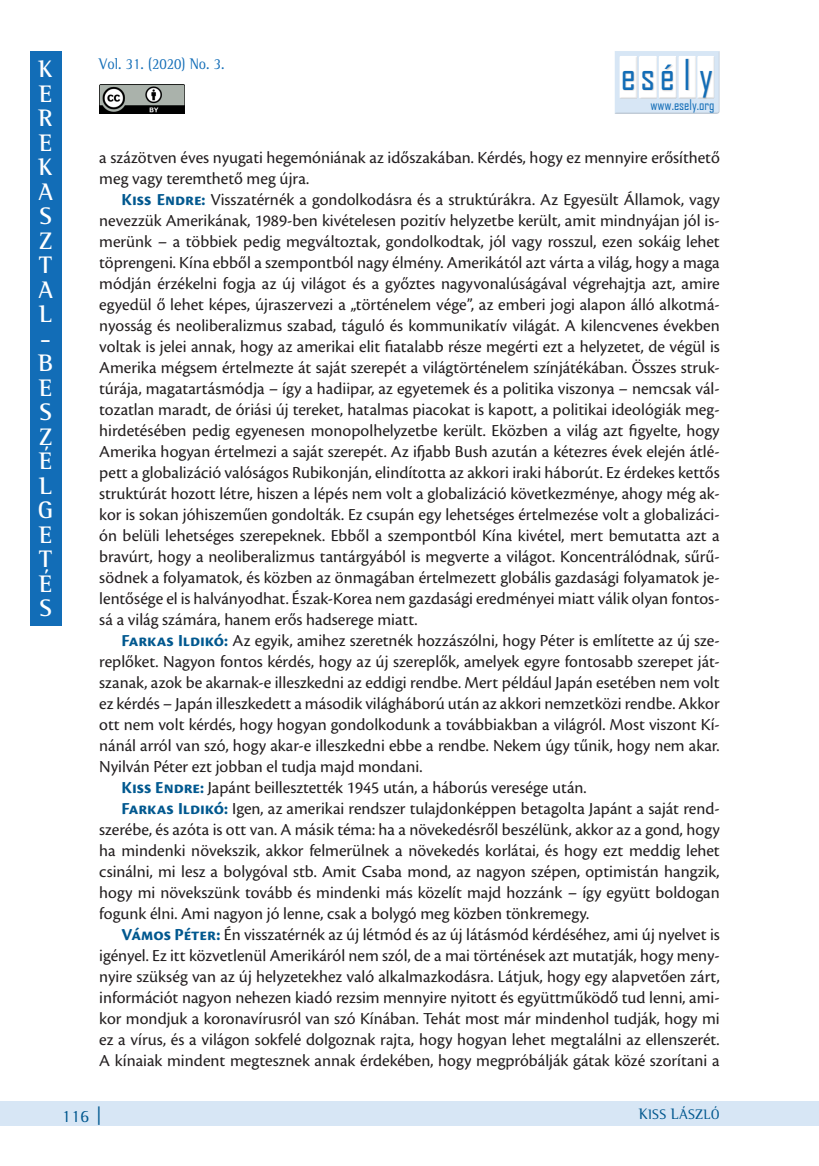
<style>
.page{position:relative;width:819px;height:1166px;background:#fff}
.page>*{position:absolute;margin:0;border:0;box-sizing:border-box;transform-origin:0 0}
.t1{font:40.6px "Agency FB";letter-spacing:.16em;color:#126db7}
.t2{font:700 24.5px/24.5px "Rotis Serif";color:#fff;text-align:justify}
.esély_főszöveg{font:17.5px/21px "Cronos Pro";color:#231f20;text-align:justify}
.t3{font:17.5px "Rotis Serif";color:#01588f}
.t4{font:15.75px "Rotis Serif";color:#126db7;scale:.9 1}
.t5{font:14.17px "Rotis Serif SC900";letter-spacing:.02em;color:#01588f}
.t6{font:14px "Agency FB";color:#126db7}
.s1{font-weight:700;color:#01588f}
.s2{font-size:21px}
.s3{font-size:15.75px}
</style>
<div class="page">
<div style="left:0;top:1101px;width:818px;height:25px;background:#d7e6f5"></div>
<img style="left:99px;top:84px;width:85px;height:30px">
<div style="left:612px;top:50px;width:109px;height:64px;background:#231f20;opacity:.45"></div>
<div style="left:618px;top:54px;width:21px;height:45px;background:#d9e7f5"></div>
<div style="left:618px;top:56px;width:21px;height:44px;background:#231f20;opacity:.45"></div>
<div style="left:638px;top:54px;width:21px;height:45px;background:#d9e7f5"></div>
<div style="left:638px;top:56px;width:21px;height:44px;background:#231f20;opacity:.45"></div>
<div style="left:656px;top:53px;width:23px;height:46px;background:#d7e6f5"></div>
<div style="left:656px;top:55px;width:23px;height:45px;background:#231f20;opacity:.45"></div>
<div style="left:678px;top:53px;width:21px;height:46px;background:#d7e6f5"></div>
<div style="left:678px;top:55px;width:21px;height:45px;background:#231f20;opacity:.45"></div>
<div style="left:696px;top:53px;width:21px;height:46px;background:#d7e6f5"></div>
<div style="left:696px;top:55px;width:21px;height:45px;background:#231f20;opacity:.45"></div>
<div style="left:622px;top:71px;width:13px;height:20px;background:#231f20;opacity:.21"></div>
<div style="left:642px;top:71px;width:12px;height:20px;background:#231f20;opacity:.21"></div>
<div style="left:662px;top:65px;width:12px;height:26px;background:#231f20;opacity:.21"></div>
<div style="left:685px;top:59px;width:5px;height:32px;background:#231f20;opacity:.21"></div>
<div style="left:699px;top:71px;width:14px;height:28px;background:#231f20;opacity:.21"></div>
<div style="left:30px;top:51px;width:32px;height:575px;background:#126db7"></div>
<h2 class="t2" style="left:38px;top:56px;width:17px">K E R E K A S Z T A L - B E S Z É L G E T É S</h2>
<p class="t4" style="left:99px;top:54px;width:141px">Vol. 31. (2020) No. 3.</p>
<h1 class="t1" style="left:620px;top:50px;width:94px">esély</h1>
<p class="t6" style="left:650px;top:96px;width:65px">www.esely.org</p>
<p class="esély_főszöveg" style="left:99px;top:147px;width:622px">a százötven éves nyugati hegemóniának az időszakában. Kérdés, hogy ez mennyire erősíthető meg vagy teremthető meg újra.</p>
<p class="esély_főszöveg" style="left:99px;top:189px;width:622px;text-indent:22px"><span class="s1">Kiss Endre:</span> Visszatérnék a gondolkodásra és a struktúrákra. Az Egyesült Államok, vagy nevezzük Amerikának, 1989-ben kivételesen pozitív helyzetbe került, amit mindnyájan jól is&shy;merünk – a többiek pedig megváltoztak, gondolkodtak, jól vagy rosszul, ezen sokáig lehet töprengeni. Kína ebből a szempontból nagy élmény. Amerikától azt várta a világ, hogy a maga módján érzékelni fogja az új világot és a győztes nagyvonalúságával végrehajtja azt, amire egyedül ő lehet képes, újraszervezi a „történelem vége”, az emberi jogi alapon álló alkotmá&shy;nyosság és neoliberalizmus szabad, táguló és kommunikatív világát. A kilencvenes években voltak is jelei annak, hogy az amerikai elit fiatalabb része megérti ezt a helyzetet, de végül is Amerika mégsem értelmezte át saját szerepét a világtörténelem színjátékában. Összes struk&shy;túrája, magatartásmódja – így a hadiipar, az egyetemek és a politika viszonya – nemcsak vál&shy;tozatlan maradt, de óriási új tereket, hatalmas piacokat is kapott, a politikai ideológiák meg&shy;hirdetésében pedig egyenesen monopolhelyzetbe került. Eközben a világ azt figyelte, hogy Amerika hogyan értelmezi a saját szerepét. Az ifjabb Bush azután a kétezres évek elején átlé&shy;pett a globalizáció valóságos Rubikonján, elindította az akkori iraki háborút. Ez érdekes kettős struktúrát hozott létre, hiszen a lépés nem volt a globalizáció következménye, ahogy még ak&shy;kor is sokan jóhiszeműen gondolták. Ez csupán egy lehetséges értelmezése volt a globalizáci&shy;ón belüli lehetséges szerepeknek. Ebből a szempontból Kína kivétel, mert bemutatta azt a bravúrt, hogy a neoliberalizmus tantárgyából is megverte a világot. Koncentrálódnak, sűrű&shy;södnek a folyamatok, és közben az önmagában értelmezett globális gazdasági folyamatok je&shy;lentősége el is halványodhat. Észak-Korea nem gazdasági eredményei miatt válik olyan fontos&shy;sá a világ számára, hanem erős hadserege miatt.</p>
<p class="esély_főszöveg" style="left:99px;top:630px;width:622px;text-indent:22px"><span class="s1">Farkas Ildikó:</span> Az egyik, amihez szeretnék hozzászólni, hogy Péter is említette az új sze&shy;replőket. Nagyon fontos kérdés, hogy az új szereplők, amelyek egyre fontosabb szerepet ját&shy;szanak, azok be akarnak-e illeszkedni az eddigi rendbe. Mert például Japán esetében nem volt ez kérdés – Japán illeszkedett a második világháború után az akkori nemzetközi rendbe. Akkor ott nem volt kérdés, hogy hogyan gondolkodunk a továbbiakban a világról. Most viszont Kí&shy;nánál arról van szó, hogy akar-e illeszkedni ebbe a rendbe. Nekem úgy tűnik, hogy nem akar.<br>Nyilván Péter ezt jobban el tudja majd mondani.</p>
<p class="esély_főszöveg" style="left:122px;top:777px;width:466px"><span class="s1">Kiss Endre:</span> Japánt beillesztették 1945 után, a háborús veresége után.</p>
<p class="esély_főszöveg" style="left:99px;top:798px;width:622px;text-indent:22px"><span class="s1">Farkas Ildikó:</span> Igen, az amerikai rendszer tulajdonképpen betagolta Japánt a saját rend&shy;szerébe, és azóta is ott van. A másik téma: ha a növekedésről beszélünk, akkor az a gond, hogy ha mindenki növekszik, akkor felmerülnek a növekedés korlátai, és hogy ezt meddig lehet csinálni, mi lesz a bolygóval stb. Amit Csaba mond, az nagyon szépen, optimistán hangzik, hogy mi növekszünk tovább és mindenki más közelít majd hozzánk – így együtt boldogan fogunk élni. Ami nagyon jó lenne, csak a bolygó meg közben tönkremegy.</p>
<p class="esély_főszöveg" style="left:99px;top:924px;width:622px;text-indent:22px"><span class="s1">Vámos Péter:</span> Én visszatérnék az új létmód és az új látásmód kérdéséhez, ami új nyelvet is igényel. Ez itt közvetlenül Amerikáról nem szól, de a mai történések azt mutatják, hogy men - nyire szükség van az új helyzetekhez való alkalmazkodásra. Látjuk, hogy egy alapvetően zárt, információt nagyon nehezen kiadó rezsim mennyire nyitott és együttműködő tud lenni, ami&shy;kor mondjuk a koronavírusról van szó Kínában. Tehát most már mindenhol tudják, hogy mi ez a vírus, és a világon sokfelé dolgoznak rajta, hogy hogyan lehet megtalálni az ellenszerét.<br>A kínaiak mindent megtesznek annak érdekében, hogy megpróbálják gátak közé szorítani a</p>
<p class="t3" style="left:62px;top:1105px;width:42px">116 <span class="s2">|</span></p>
<p class="t5" style="left:639px;top:1106px;width:82px"><span class="s3">K</span>ISS <span class="s3">L</span>ÁSZLÓ</p>
</div>
